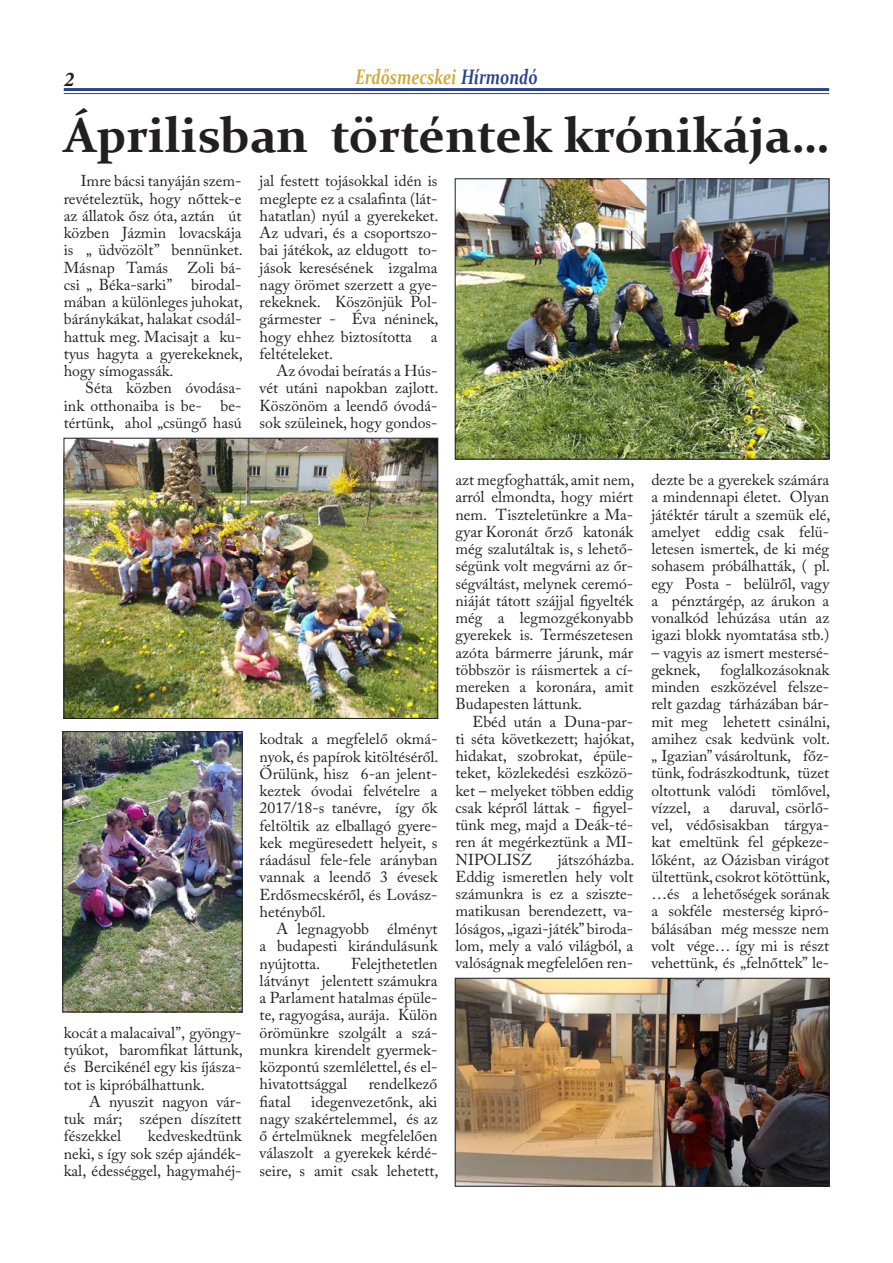
<style>
.page{position:relative;width:893px;height:1263px;background:#fff}
.page>*{position:absolute;margin:0;border:0;box-sizing:border-box;transform-origin:0 0}
.Cím_3hasáb{font:700 49.5px "Constantia";color:#231f20}
.t1{font:italic 700 21px "Constantia";color:#cfaa39;scale:.75 1}
.t2{font:italic 700 21px "Minion Pro";color:#231f20}
.Szöveg{font:15.75px/17.2px "Adobe Caslon Pro";color:#231f20;text-align:justify}
.s1{color:#2a428c}
</style>
<div class="page">
<hr style="left:64px;top:88px;width:765px;height:3px;background:#2a428c">
<hr style="left:64px;top:93px;width:765px;height:1px;background:#2a428c">
<img style="left:66px;top:440px;width:370px;height:277px">
<div style="left:64px;top:438px;width:374px;height:281px;border:1px solid #231f20"></div>
<img style="left:65px;top:733px;width:175px;height:277px">
<div style="left:63px;top:731px;width:179px;height:281px;border:1px solid #231f20"></div>
<img style="left:457px;top:181px;width:370px;height:276px">
<div style="left:455px;top:179px;width:374px;height:280px;border:1px solid #231f20"></div>
<img style="left:457px;top:980px;width:370px;height:204px">
<div style="left:455px;top:978px;width:374px;height:208px;border:1px solid #231f20"></div>
<p class="t2" style="left:64px;top:67px;width:12px">2</p>
<h2 class="t1" style="left:355px;top:62px;width:244px">Erdősmecskei <span class="s1">Hírmondó</span></h2>
<p class="Cím_3hasáb" style="left:64px;top:101px;width:766px">Áprilisban történtek krónikája…</p>
<p class="Szöveg" style="left:64px;top:172px;width:180px;text-indent:17px">Imre bácsi tanyáján szem&shy;revételeztük, hogy nőttek-e az állatok ősz óta, aztán út közben Jázmin lovacskája is „ üdvözölt” bennünket.<br>Másnap Tamás Zoli bá&shy;csi „ Béka-sarki” birodal&shy;mában a különleges juhokat, báránykákat, halakat csodál&shy;hattuk meg. Macisajt a ku&shy;tyus hagyta a gyerekeknek, hogy símogassák.</p>
<p class="Szöveg" style="left:64px;top:379px;width:179px;text-indent:22px">Séta közben óvodása&shy;ink otthonaiba is be- be&shy;tértünk, ahol „csüngő hasú</p>
<p class="Szöveg" style="left:260px;top:172px;width:180px">jal festett tojásokkal idén is meglepte ez a csalafinta (lát&shy;hatatlan) nyúl a gyerekeket.<br>Az udvari, és a csoportszo&shy;bai játékok, az eldugott to&shy;jások keresésének izgalma nagy örömet szerzett a gye&shy;rekeknek. Köszönjük Pol&shy;gármester - Éva néninek, hogy ehhez biztosította a feltételeket.</p>
<p class="Szöveg" style="left:260px;top:362px;width:180px;text-indent:17px">Az óvodai beíratás a Hús&shy;vét utáni napokban zajlott.<br>Köszönöm a leendő óvodá&shy;sok szüleinek, hogy gondos-</p>
<p class="Szöveg" style="left:64px;top:1024px;width:180px">kocát a malacaival”, gyöngy&shy;tyúkot, baromfikat láttunk, és Bercikénél egy kis íjásza&shy;tot is kipróbálhattunk.</p>
<p class="Szöveg" style="left:64px;top:1093px;width:179px;text-indent:25px">A nyuszit nagyon vár&shy;tuk már; szépen díszített fészekkel</p>
<p class="Szöveg" style="left:64px;top:1127px;width:179px;text-indent:84px">kedveskedtünk neki, s így sok szép ajándék&shy;kal, édességgel, hagymahéj-</p>
<p class="Szöveg" style="left:260px;top:730px;width:180px">kodtak a megfelelő okmá&shy;nyok, és papírok kitöltéséről.<br>Örülünk, hisz 6-an jelent&shy;keztek óvodai felvételre a 2017/18-s tanévre, így ők feltöltik az elballagó gyere&shy;kek megüresedett helyeit, s ráadásul fele-fele arányban vannak a leendő 3 évesek Erdősmecskéről, és Lovász&shy;hetényből.</p>
<p class="Szöveg" style="left:260px;top:920px;width:179px;text-indent:17px">A legnagyobb élményt a budapesti kirándulásunk nyújtotta.</p>
<p class="Szöveg" style="left:260px;top:955px;width:179px;text-indent:92px">Felejthetetlen látványt jelentett számukra a Parlament hatalmas épüle&shy;te, ragyogása, aurája. Külön örömünkre szolgált a szá&shy;munkra kirendelt gyermek&shy;központú szemlélettel, és el&shy;hivatottsággal</p>
<p class="Szöveg" style="left:369px;top:1075px;width:70px">rendelkező</p>
<p class="Szöveg" style="left:260px;top:1093px;width:180px;text-indent:51px">idegenvezetőnk, aki nagy szakértelemmel, és az ő értelmüknek megfelelően válaszolt a gyerekek kérdé&shy;seire, s amit csak lehetett,</p>
<p class="Szöveg" style="left:260px;top:1093px;width:33px">fiatal</p>
<p class="Szöveg" style="left:455px;top:471px;width:180px">azt megfoghatták, amit nem, arról elmondta, hogy miért nem. Tiszteletünkre a Ma&shy;gyar Koronát őrző katonák még szalutáltak is, s lehető&shy;ségünk volt megvárni az őr&shy;ségváltást, melynek ceremó&shy;niáját tátott szájjal figyelték még a legmozgékonyabb gyerekek is. Természetesen azóta bármerre járunk, már többször is ráismertek a cí&shy;mereken a koronára, amit Budapesten láttunk.</p>
<p class="Szöveg" style="left:455px;top:712px;width:180px;text-indent:17px">Ebéd után a Duna-par&shy;ti séta következett; hajókat, hidakat, szobrokat, épüle&shy;teket, közlekedési eszközö&shy;ket – melyeket többen eddig csak képről láttak - figyel&shy;tünk meg, majd a Deák-té&shy;ren át megérkeztünk a MI-NIPOLISZ</p>
<p class="Szöveg" style="left:455px;top:850px;width:180px;text-indent:102px">játszóházba.<br>Eddig ismeretlen hely volt számunkra is ez a sziszte&shy;matikusan berendezett, va&shy;lóságos, „igazi-játék” biroda&shy;lom, mely a való világból, a valóságnak megfelelően ren-</p>
<p class="Szöveg" style="left:651px;top:471px;width:180px">dezte be a gyerekek számára a mindennapi életet. Olyan játéktér tárult a szemük elé, amelyet eddig csak felü&shy;letesen ismertek, de ki még sohasem próbálhatták, ( pl. egy Posta - belülről, vagy a pénztárgép, az árukon a vonalkód lehúzása után az igazi blokk nyomtatása stb.)</p>
<p class="Szöveg" style="left:651px;top:643px;width:179px">– vagyis az ismert mestersé&shy;geknek,</p>
<p class="Szöveg" style="left:651px;top:661px;width:180px;text-indent:69px">foglalkozásoknak minden eszközével felsze&shy;relt gazdag tárházában bár&shy;mit meg lehetett csinálni, amihez csak kedvünk volt. „ Igazian” vásároltunk, főz&shy;tünk, fodrászkodtunk, tüzet oltottunk valódi tömlővel, vízzel, a</p>
<p class="Szöveg" style="left:651px;top:799px;width:180px;text-indent:78px">daruval, csörlő&shy;vel, védősisakban tárgya&shy;kat emeltünk fel gépkeze&shy;lőként, az Oázisban virágot ültettünk, csokrot kötöttünk, …és a lehetőségek sorának a sokféle mesterség kipró&shy;bálásában még messze nem volt vége… így mi is részt vehettünk, és „felnőttek” le-</p>
</div>
